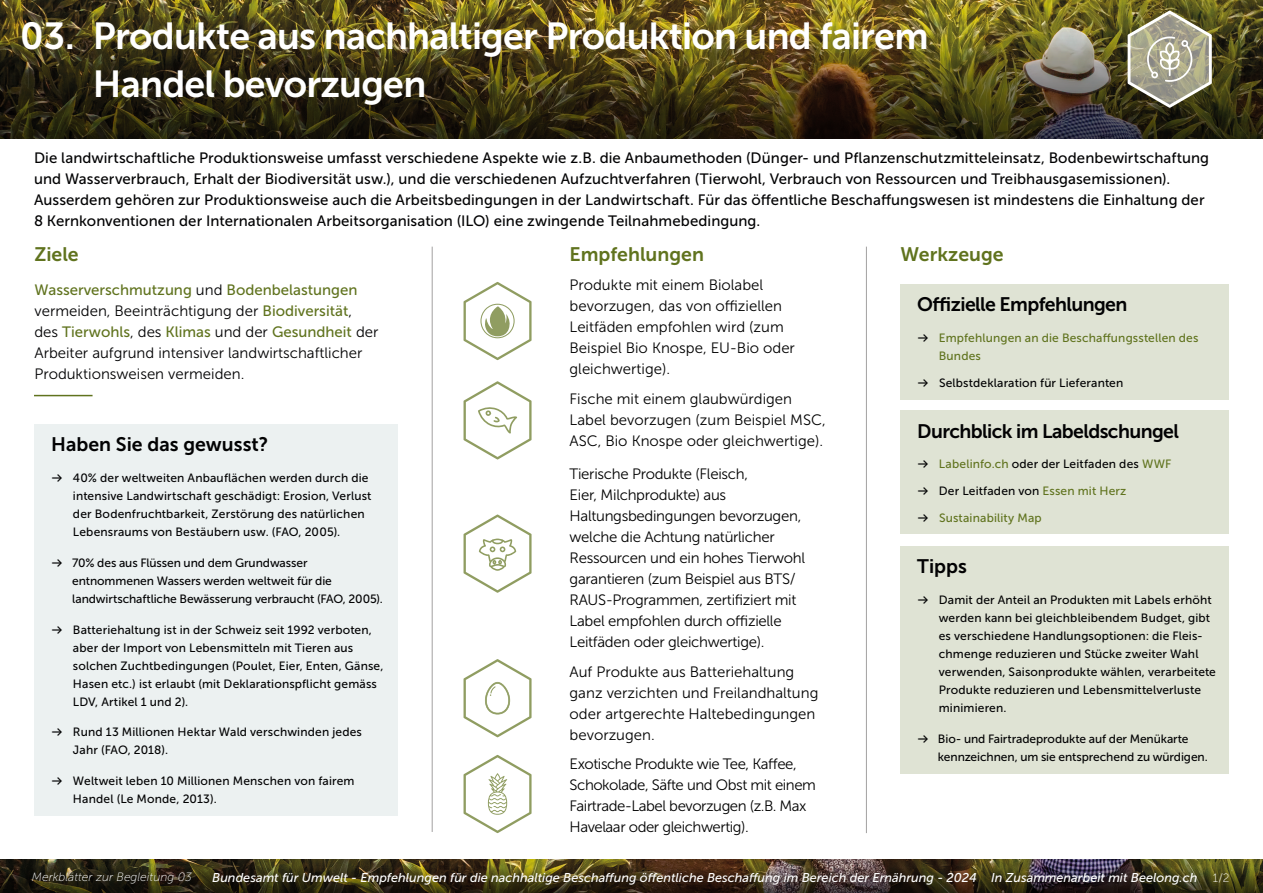
<style>
.page{position:relative;width:1263px;height:893px;background:#fff}
.page>*{position:absolute;margin:0;border:0;box-sizing:border-box;transform-origin:0 0}
.t1{font:37.5px/48px "Museo Sans 700";letter-spacing:-.02em;color:#fff}
.t2{font:19.5px "Museo Sans 700";letter-spacing:-.03em;color:#020203}
.t3{font:19.5px "Museo Sans 700";color:#60731e}
.t4{font:19.5px "Museo Sans 700";color:#020203}
.t5{font:15px/21px "Museo Sans 500";letter-spacing:.005em;color:#020203}
.t6{font:15px/21px "Museo Sans 300";letter-spacing:-.02em;color:#000}
.t7{font:15px/21px "Museo Sans 300";color:#000}
.t8{font:15px/21px "Museo Sans 300";color:#020203}
.t9{font:italic 12.75px "Museo Sans 500";color:#fff}
.t10{font:12px/18px "Museo Sans 500";letter-spacing:.01em;color:#020203}
.t11{font:12px/18px "Museo Sans 500";letter-spacing:.015em;color:#60731e}
.t12{font:italic 12px "Museo Sans 100";color:#fff}
.t13{font:12px "Museo Sans 100";color:#fff}
.s1{font-family:"Museo Sans 500";color:#60731e}
.s2{font-family:"Mark OT";font-weight:500;color:#020203}
.s3{font-family:"Mark OT";font-weight:500}
.s4{color:#60731e}
</style>
<div class="page">
<img style="left:0;top:0;width:1263px;height:138px">
<img style="left:0;top:859px;width:1263px;height:34px">
<div style="left:34px;top:424px;width:364px;height:392px;background:#ecf1f1"></div>
<hr style="left:34px;top:395px;width:59px;height:1px;background:#60731e">
<hr style="left:432px;top:247px;width:1px;height:585px;background:#a2a1a1">
<hr style="left:866px;top:247px;width:1px;height:586px;background:#a2a1a1">
<div style="left:900px;top:410px;width:329px;height:124px;background:#dfe3d4"></div>
<div style="left:900px;top:284px;width:329px;height:115px;background:#dfe3d4"></div>
<div style="left:900px;top:546px;width:329px;height:227px;background:#dfe3d4"></div>
<svg style="left:463px;top:282px;width:68px;height:78px"></svg>
<svg style="left:463px;top:659px;width:68px;height:78px"></svg>
<svg style="left:463px;top:755px;width:68px;height:78px"></svg>
<svg style="left:463px;top:514px;width:68px;height:79px"></svg>
<svg style="left:463px;top:381px;width:68px;height:78px"></svg>
<svg style="left:1127px;top:11px;width:85px;height:97px"></svg>
<p class="t1" style="left:20px;top:12px;width:56px">03.</p>
<p class="t1" style="left:93px;top:12px;width:837px">Produkte aus nachhaltiger Produktion und fairem<br>Handel bevorzugen</p>
<p class="t5" style="left:34px;top:147px;width:1176px">Die landwirtschaftliche Produktionsweise umfasst verschiedene Aspekte wie z.B. die Anbaumethoden (Dünger- und Pflanzenschutzmitteleinsatz, Bodenbewirtschaftung und Wasserverbrauch, Erhalt der Biodiversität usw.), und die verschiedenen Aufzuchtverfahren (Tierwohl, Verbrauch von Ressourcen und Treibhausgasemissionen).<br>Ausserdem gehören zur Produktionsweise auch die Arbeitsbedingungen in der Landwirtschaft. Für das öffentliche Beschaffungswesen ist mindestens die Einhaltung der 8 Kernkonventionen der Internationalen Arbeitsorganisation (ILO) eine zwingende Teilnahmebedingung.</p>
<p class="t3" style="left:570px;top:243px;width:136px">Empfehlungen</p>
<p class="t7" style="left:570px;top:274px;width:227px">Produkte mit einem Biolabel bevorzugen, das von offiziellen<br>Leitfäden empfohlen wird (zum<br>Beispiel Bio Knospe, EU-Bio oder gleichwertige).</p>
<p class="t7" style="left:570px;top:388px;width:258px">Fische mit einem glaubwürdigen<br>Label bevorzugen (zum Beispiel MSC,<br>ASC, Bio Knospe oder gleichwertige).</p>
<p class="t6" style="left:570px;top:464px;width:237px">Tierische Produkte (Fleisch,<br>Eier, Milchprodukte) aus Haltungsbedingungen bevorzugen, welche die Achtung natürlicher Ressourcen und ein hohes Tierwohl garantieren (zum Beispiel aus BTS/ RAUS-Programmen, zertifiziert mit Label empfohlen durch offizielle Leitfäden oder gleichwertige).</p>
<p class="t7" style="left:570px;top:661px;width:250px">Auf Produkte aus Batteriehaltung ganz verzichten und Freilandhaltung oder artgerechte Haltebedingungen bevorzugen.</p>
<p class="t6" style="left:570px;top:754px;width:248px">Exotische Produkte wie Tee, Kaffee, Schokolade, Säfte und Obst mit einem Fairtrade-Label bevorzugen (z.B. Max Havelaar oder gleichwertig).</p>
<p class="t3" style="left:34px;top:243px;width:46px">Ziele</p>
<p class="t3" style="left:900px;top:243px;width:105px">Werkzeuge</p>
<p class="t8" style="left:34px;top:280px;width:346px"><span class="s1">Wasserverschmutzung</span> und <span class="s1">Bodenbelastungen </span>vermeiden, Beeinträchtigung der <span class="s1">Biodiversität</span>, des <span class="s1">Tierwohls</span>, des <span class="s1">Klimas</span> und der <span class="s1">Gesundheit</span> der Arbeiter aufgrund intensiver landwirtschaftlicher Produktionsweisen vermeiden.</p>
<p class="t2" style="left:917px;top:294px;width:212px">Offizielle Empfehlungen</p>
<p class="t11" style="left:939px;top:329px;width:261px;text-indent:-22px"><span class="s2">→</span> Empfehlungen an die Beschaffungsstellen des<br>Bundes</p>
<p class="t10" style="left:917px;top:374px;width:208px"><span class="s3">→</span> Selbstdeklaration für Lieferanten</p>
<p class="t2" style="left:917px;top:420px;width:263px">Durchblick im Labeldschungel</p>
<p class="t10" style="left:917px;top:455px;width:256px"><span class="s3">→</span> <span class="s4">Labelinfo.ch</span> oder der Leitfaden des <span class="s4">WWF</span></p>
<p class="t10" style="left:917px;top:482px;width:211px"><span class="s3">→</span> Der Leitfaden von <span class="s4">Essen mit Herz</span></p>
<p class="t11" style="left:917px;top:508px;width:126px"><span class="s2">→</span> Sustainability Map</p>
<p class="t4" style="left:51px;top:434px;width:219px">Haben Sie das gewusst?</p>
<p class="t10" style="left:73px;top:469px;width:300px;text-indent:-22px"><span class="s3">→</span> 40% der weltweiten Anbauflächen werden durch die intensive Landwirtschaft geschädigt: Erosion, Verlust der Bodenfruchtbarkeit, Zerstörung des natürlichen Lebensraums von Bestäubern usw. (FAO, 2005).</p>
<p class="t10" style="left:72px;top:554px;width:312px;text-indent:-21px"><span class="s3">→</span> 70% des aus Flüssen und dem Grundwasser entnommenen Wassers werden weltweit für die landwirtschaftliche Bewässerung verbraucht (FAO, 2005).</p>
<p class="t10" style="left:73px;top:621px;width:312px;text-indent:-22px"><span class="s3">→</span> Batteriehaltung ist in der Schweiz seit 1992 verboten, aber der Import von Lebensmitteln mit Tieren aus solchen Zuchtbedingungen (Poulet, Eier, Enten, Gänse, Hasen etc.) ist erlaubt (mit Deklarationspflicht gemäss LDV, Artikel 1 und 2).</p>
<p class="t10" style="left:73px;top:723px;width:291px;text-indent:-22px"><span class="s3">→</span> Rund 13 Millionen Hektar Wald verschwinden jedes<br>Jahr (FAO, 2018).</p>
<p class="t10" style="left:73px;top:772px;width:283px;text-indent:-22px"><span class="s3">→</span> Weltweit leben 10 Millionen Menschen von fairem<br>Handel (Le Monde, 2013).</p>
<p class="t2" style="left:917px;top:556px;width:51px">Tipps</p>
<p class="t10" style="left:939px;top:591px;width:279px;text-indent:-22px"><span class="s3">→</span> Damit der Anteil an Produkten mit Labels erhöht werden kann bei gleichbleibendem Budget, gibt es verschiedene Handlungsoptionen: die Fleis&shy;chmenge reduzieren und Stücke zweiter Wahl verwenden, Saisonprodukte wählen, verarbeitete Produkte reduzieren und Lebensmittelverluste minimieren.</p>
<p class="t10" style="left:938px;top:730px;width:272px;text-indent:-21px"><span class="s3">→</span> Bio- und Fairtradeprodukte auf der Menükarte kennzeichnen, um sie entsprechend zu würdigen.</p>
<p class="t12" style="left:32px;top:870px;width:161px">Merkblätter zur Begleitung 03</p>
<p class="t9" style="left:212px;top:871px;width:766px">Bundesamt für Umwelt - Empfehlungen für die nachhaltige Beschaffung öffentliche Beschaffung im Bereich der Ernährung - 2024</p>
<p class="t9" style="left:991px;top:871px;width:208px">In Zusammenarbeit mit Beelong.ch</p>
<p class="t13" style="left:1213px;top:871px;width:18px">1/2</p>
</div>
